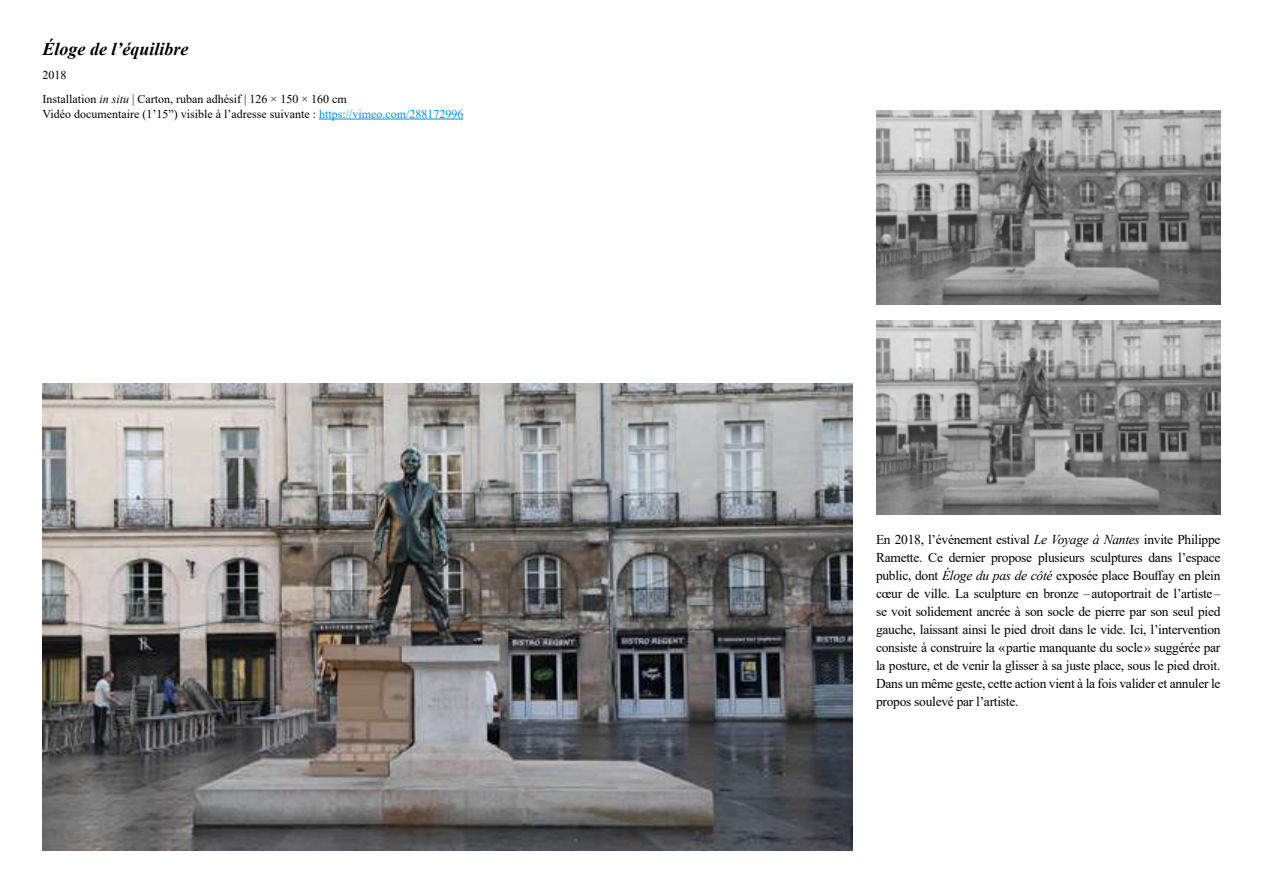
<style>
.page{position:relative;width:1263px;height:893px;background:#fff}
.page>*{position:absolute;margin:0;border:0;box-sizing:border-box;transform-origin:0 0}
.t1{font:italic 700 18px "Times New Roman";color:#000}
.t2{font:13.5px/18px "Times New Roman";letter-spacing:-.02em;color:#000;text-align:justify}
.t3{font:12px/24px "Times New Roman";color:#000}
.s1{font-style:italic}
.s2{color:#0090d7}
</style>
<div class="page">
<img style="left:43px;top:384px;width:810px;height:466px">
<hr style="left:319px;top:119px;width:144px;height:1px;background:#0090d7">
<img style="left:876px;top:111px;width:344px;height:193px">
<img style="left:876px;top:321px;width:344px;height:193px">
<h1 class="t1" style="left:43px;top:36px;width:147px">Éloge de l’équilibre</h1>
<p class="t3" style="left:43px;top:62px;width:306px">2018<br>Installation <span class="s1">in situ</span> | Carton, ruban adhésif | 126 × 150 × 160 cm</p>
<p class="t3" style="left:43px;top:101px;width:422px">Vidéo documentaire (1’15”) visible à l’adresse suivante : <span class="s2">https://vimeo.com/288172996</span></p>
<p class="t2" style="left:876px;top:530px;width:346px">En 2018, l’événement estival <span class="s1">Le Voyage à Nantes</span> invite Philippe Ramette. Ce dernier propose plusieurs sculptures dans l’espace public, dont <span class="s1">Éloge du pas de côté</span> exposée place Bouffay en plein cœur de ville. La sculpture en bronze –autoportrait de l’artiste– se voit solidement ancrée à son socle de pierre par son seul pied gauche, laissant ainsi le pied droit dans le vide. Ici, l’intervention consiste à construire la «partie manquante du socle» suggérée par la posture, et de venir la glisser à sa juste place, sous le pied droit.<br>Dans un même geste, cette action vient à la fois valider et annuler le propos soulevé par l’artiste.</p>
</div>
